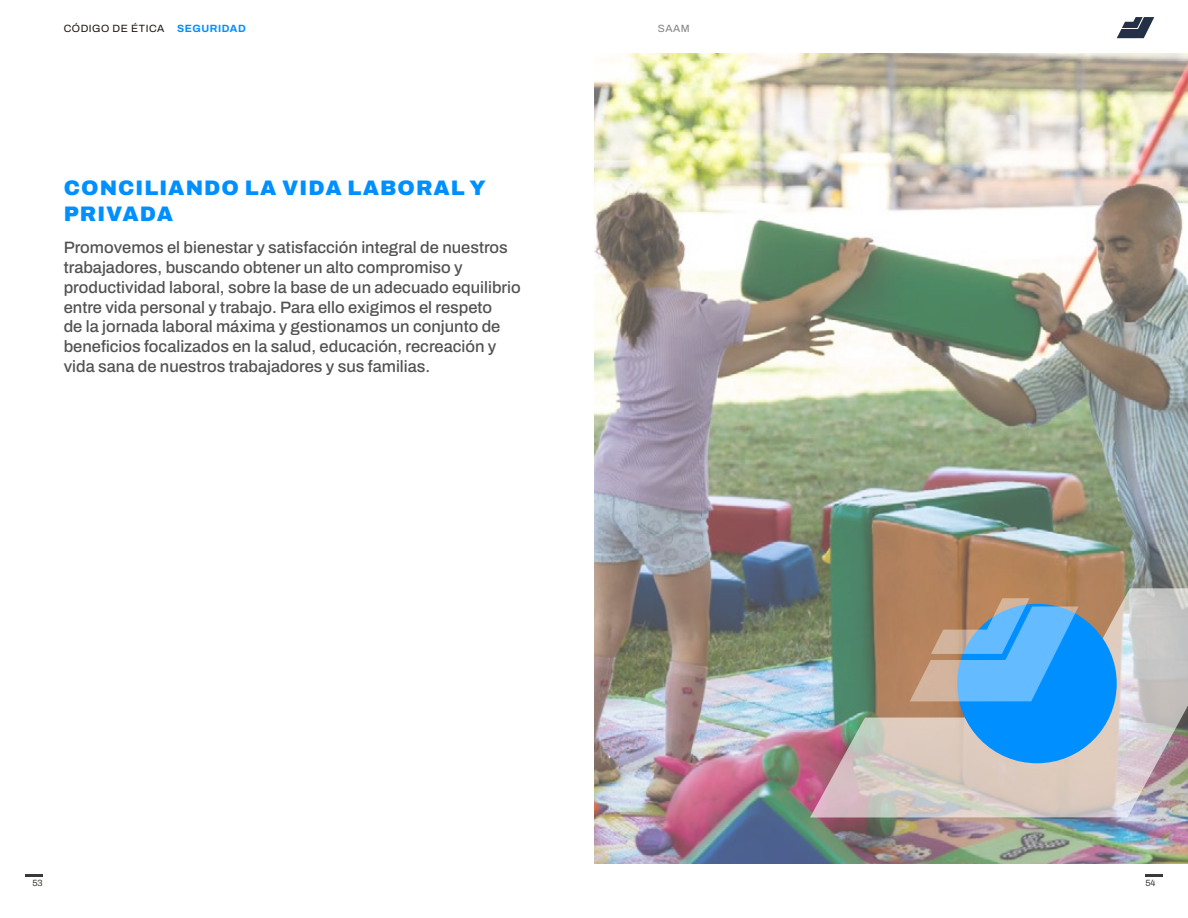
<style>
.page{position:relative;width:1188px;height:918px;background:#fff}
.page>*{position:absolute;margin:0;border:0;box-sizing:border-box;transform-origin:0 0}
.t1{font:900 21px/25.2px "Archivo";letter-spacing:.05em;color:#008fff}
.t2{font:600 16.5px/19.8px "Archivo";color:#525252}
.t3{font:600 10.5px "Archivo";letter-spacing:.05em;color:#1d160f}
.t4{font:700 10.5px "Archivo";letter-spacing:.05em;color:#008fff}
.t5{font:600 10.5px "Archivo";color:#838383}
.t6{font:600 9px "Archivo";color:#1d160f}
</style>
<div class="page">
<img style="left:594px;top:53px;width:594px;height:811px">
<img style="left:810px;top:588px;width:378px;height:229px">
<div style="left:957px;top:604px;width:160px;height:159px;background:#008fff;border-radius:50%"></div>
<svg style="left:910px;top:598px;width:169px;height:103px"></svg>
<svg style="left:1117px;top:17px;width:37px;height:21px"></svg>
<svg style="left:25px;top:874px;width:18px;height:3px"></svg>
<svg style="left:1145px;top:874px;width:18px;height:3px"></svg>
<p class="t3" style="left:64px;top:21px;width:102px">CÓDIGO DE ÉTICA</p>
<p class="t5" style="left:658px;top:20px;width:33px">SAAM</p>
<p class="t4" style="left:177px;top:20px;width:70px">SEGURIDAD</p>
<p class="t1" style="left:64px;top:176px;width:424px">CONCILIANDO LA VIDA LABORAL Y<br>PRIVADA</p>
<p class="t2" style="left:64px;top:238px;width:459px">Promovemos el bienestar y satisfacción integral de nuestros trabajadores, buscando obtener un alto compromiso y productividad laboral, sobre la base de un adecuado equilibrio entre vida personal y trabajo. Para ello exigimos el respeto<br>de la jornada laboral máxima y gestionamos un conjunto de beneficios focalizados en la salud, educación, recreación y vida sana de nuestros trabajadores y sus familias.</p>
<p class="t6" style="left:32px;top:876px;width:12px">53</p>
<p class="t6" style="left:1145px;top:876px;width:12px">54</p>
</div>
